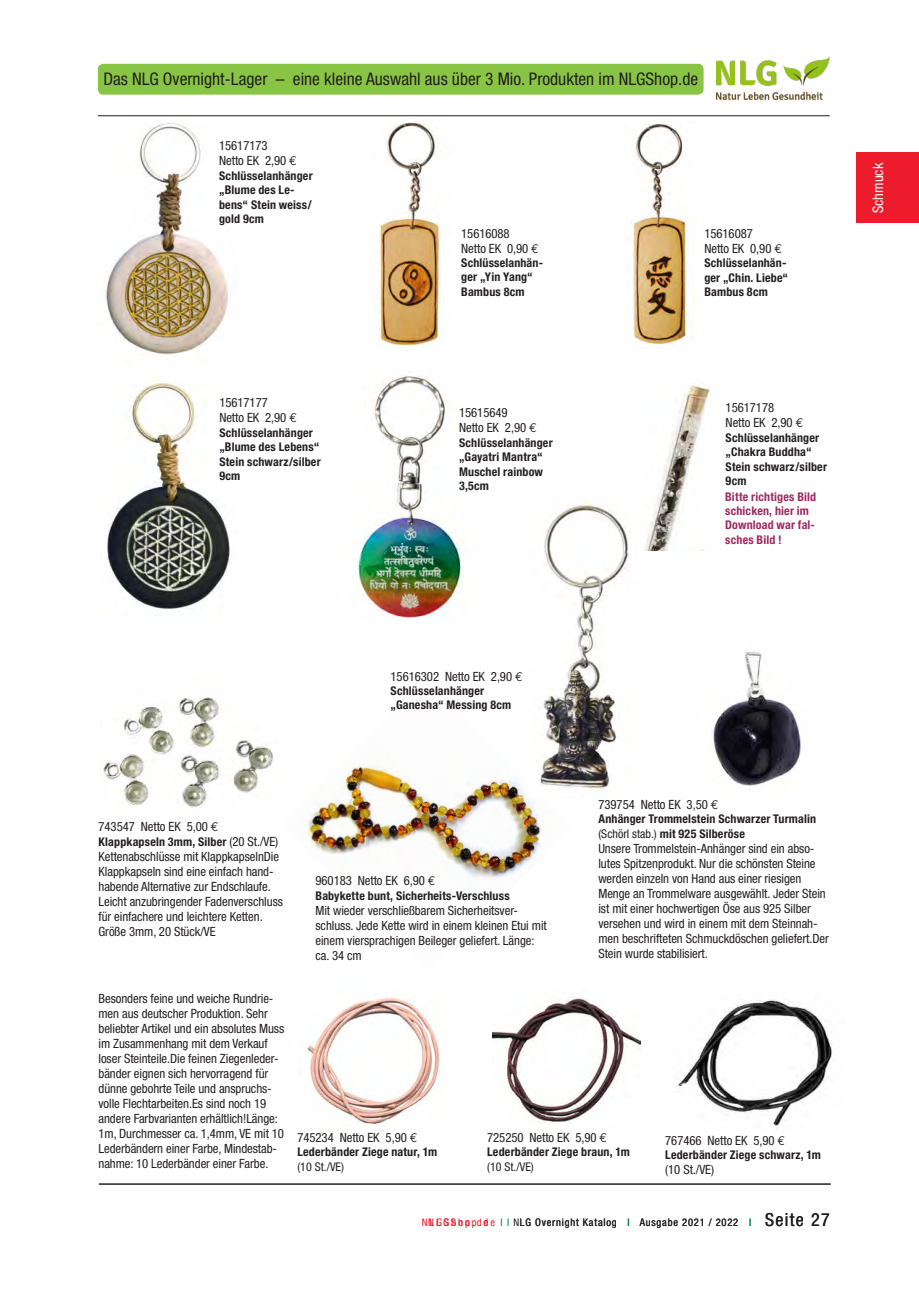
<style>
.page{position:relative;width:919px;height:1289px;background:#fff}
.page>*{position:absolute;margin:0;border:0;box-sizing:border-box;transform-origin:0 0}
.t1{font:condensed 17.4px "Helvetica Neue";color:#231f20}
.t2{font:condensed 14.55px "Helvetica Neue";color:#fff}
.t3{font:condensed 12.75px/15px "Helvetica Neue";letter-spacing:-.005em;color:#231f20}
.t4{font:700 condensed 12px/14.4px "Helvetica Neue";letter-spacing:.015em;color:#231f20}
.t5{font:700 condensed 12px/14.4px "Helvetica Neue";letter-spacing:.015em;color:#9e2960}
.t6{font:condensed 12px "Helvetica Neue";color:#231f20}
.t7{font:condensed 10.5px "Helvetica Neue";letter-spacing:.075em;color:#231f20}
.t8{font:condensed 10.5px "Helvetica Neue";letter-spacing:.2em;color:#ee1b2d}
.s1{font-family:"Euro Mono";font-stretch:normal}
.s2{font-weight:400;font-size:12.75px}
.s3{font-weight:400}
.s4{color:#ee1b2d}
.s5{color:#018249}
.s6{font-size:18px}
.s7{color:#231f20}
</style>
<div class="page">
<img style="left:716px;top:57px;width:113px;height:42px">
<div style="left:98px;top:64px;width:605px;height:31px;background:#89c544;border-radius:6px"></div>
<div style="left:856px;top:153px;width:62px;height:70px;background:#ee1b2d"></div>
<img style="left:306px;top:766px;width:235px;height:112px">
<img style="left:97px;top:115px;width:140px;height:240px">
<img style="left:713px;top:652px;width:88px;height:134px">
<img style="left:107px;top:380px;width:123px;height:236px">
<img style="left:358px;top:375px;width:105px;height:245px">
<img style="left:644px;top:385px;width:66px;height:165px">
<img style="left:103px;top:697px;width:171px;height:111px">
<img style="left:379px;top:122px;width:63px;height:224px">
<img style="left:625px;top:121px;width:72px;height:226px">
<img style="left:492px;top:996px;width:149px;height:128px">
<img style="left:306px;top:997px;width:135px;height:127px">
<img style="left:678px;top:999px;width:155px;height:130px">
<img style="left:529px;top:502px;width:100px;height:295px">
<hr style="left:98px;top:115px;width:731px;height:1px;background:#231f20">
<hr style="left:99px;top:1183px;width:731px;height:1px;background:#231f20">
<h1 class="t1" style="left:103px;top:69px;width:596px">Das NLG Overnight-Lager – eine kleine Auswahl aus über 3 Mio. Produkten im NLGShop.de</h1>
<p class="t3" style="left:219px;top:138px;width:79px">15617173<br>Netto EK 2,90 <span class="s1">E</span></p>
<p class="t4" style="left:219px;top:168px;width:95px">Schlüsselanhänger „Blume des Le&shy;bens“ Stein weiss/ gold 9cm</p>
<p class="t3" style="left:219px;top:395px;width:79px">15617177<br>Netto EK 2,90 <span class="s1">E</span></p>
<p class="t4" style="left:219px;top:425px;width:103px">Schlüsselanhänger „Blume des Lebens“<br>Stein schwarz/silber<br>9cm</p>
<p class="t3" style="left:461px;top:225px;width:79px">15616088<br>Netto EK 0,90 <span class="s1">E</span></p>
<p class="t4" style="left:461px;top:255px;width:83px">Schlüsselanhän&shy;ger „Yin Yang“<br>Bambus 8cm</p>
<p class="t3" style="left:459px;top:405px;width:79px">15615649<br>Netto EK 2,90 <span class="s1">E</span></p>
<p class="t4" style="left:459px;top:435px;width:95px">Schlüsselanhänger „Gayatri Mantra“<br>Muschel rainbow<br>3,5cm</p>
<p class="t3" style="left:704px;top:226px;width:79px">15616087<br>Netto EK 0,90 <span class="s1">E</span></p>
<p class="t4" style="left:704px;top:256px;width:85px">Schlüsselanhän&shy;ger „Chin. Liebe“<br>Bambus 8cm</p>
<p class="t3" style="left:725px;top:400px;width:79px">15617178<br>Netto EK 2,90 <span class="s1">E</span></p>
<p class="t4" style="left:725px;top:430px;width:103px">Schlüsselanhänger „Chakra Buddha“<br>Stein schwarz/silber<br>9cm</p>
<p class="t5" style="left:725px;top:489px;width:92px">Bitte richtiges Bild schicken, hier im<br>Download war fal&shy;sches Bild !</p>
<p class="t2" style="left:869px;top:213px;width:52px;rotate:-90deg">Schmuck</p>
<p class="t3" style="left:390px;top:668px;width:134px">15616302 Netto EK 2,90 <span class="s1">E</span></p>
<p class="t4" style="left:390px;top:683px;width:122px">Schlüsselanhänger „Ganesha“ Messing 8cm</p>
<p class="t3" style="left:98px;top:819px;width:121px">743547 Netto EK 5,00 <span class="s1">E</span></p>
<p class="t4" style="left:98px;top:834px;width:181px">Klappkapseln 3mm, Silber <span class="s2">(20 St./VE)</span></p>
<p class="t3" style="left:98px;top:849px;width:186px">Kettenabschlüsse mit KlappkapselnDie Klappkapseln sind eine einfach hand&shy;habende Alternative zur Endschlaufe.<br>Leicht anzubringender Fadenverschluss für einfachere und leichtere Ketten.<br>Größe 3mm, 20 Stück/VE</p>
<p class="t3" style="left:98px;top:990px;width:187px">Besonders feine und weiche Rundrie&shy;men aus deutscher Produktion. Sehr beliebter Artikel und ein absolutes Muss im Zusammenhang mit dem Verkauf loser Steinteile.Die feinen Ziegenleder&shy;bänder eignen sich hervorragend für dünne gebohrte Teile und anspruchs&shy;volle Flechtarbeiten.Es sind noch 19 andere Farbvarianten erhältlich!Länge:<br>1m, Durchmesser ca. 1,4mm, VE mit 10<br>Lederbändern einer Farbe, Mindestab&shy;nahme: 10 Lederbänder einer Farbe.</p>
<p class="t3" style="left:315px;top:873px;width:121px">960183 Netto EK 6,90 <span class="s1">E</span></p>
<p class="t4" style="left:315px;top:888px;width:196px">Babykette bunt, Sicherheits-Verschluss</p>
<p class="t3" style="left:315px;top:903px;width:233px">Mit wieder verschließbarem Sicherheitsver&shy;schluss. Jede Kette wird in einem kleinen Etui mit einem viersprachigen Beileger geliefert. Länge: ca. 34 cm</p>
<p class="t3" style="left:598px;top:796px;width:121px">739754 Netto EK 3,50 <span class="s1">E</span></p>
<p class="t4" style="left:598px;top:811px;width:219px;line-height:15px">Anhänger Trommelstein Schwarzer Turmalin <span class="s3">(Schörl stab.)</span> mit 925 Silberöse</p>
<p class="t3" style="left:598px;top:841px;width:232px">Unsere Trommelstein-Anhänger sind ein abso&shy;lutes Spitzenprodukt. Nur die schönsten Steine werden einzeln von Hand aus einer riesigen Menge an Trommelware ausgewählt. Jeder Stein ist mit einer hochwertigen Öse aus 925 Silber versehen und wird in einem mit dem Steinnah&shy;men beschrifteten Schmuckdöschen geliefert.Der Stein wurde stabilisiert.</p>
<p class="t3" style="left:297px;top:1129px;width:121px">745234 Netto EK 5,90 <span class="s1">E</span></p>
<p class="t4" style="left:297px;top:1144px;width:141px">Lederbänder Ziege natur, 1m</p>
<p class="t6" style="left:297px;top:1159px;width:48px">(10 St./VE)</p>
<p class="t3" style="left:487px;top:1129px;width:121px">725250 Netto EK 5,90 <span class="s1">E</span></p>
<p class="t4" style="left:487px;top:1144px;width:144px">Lederbänder Ziege braun, 1m</p>
<p class="t6" style="left:487px;top:1159px;width:48px">(10 St./VE)</p>
<p class="t3" style="left:665px;top:1132px;width:121px">767466 Netto EK 5,90 <span class="s1">E</span></p>
<p class="t4" style="left:665px;top:1147px;width:157px">Lederbänder Ziege schwarz, 1m</p>
<p class="t3" style="left:665px;top:1161px;width:50px">(10 St./VE)</p>
<p class="t7" style="left:428px;top:1216px;width:403px"><span class="s4">NLGShop.de</span> <span class="s5">I</span> LG Overnight Katalog <span class="s5">I</span> Ausgabe 2021 / 2022 <span class="s5">I</span> <span class="s6">Seite 27</span></p>
<p class="t8" style="left:421px;top:1216px;width:99px">NLGShop.de <span class="s5">I</span> <span class="s7">N</span></p>
</div>
